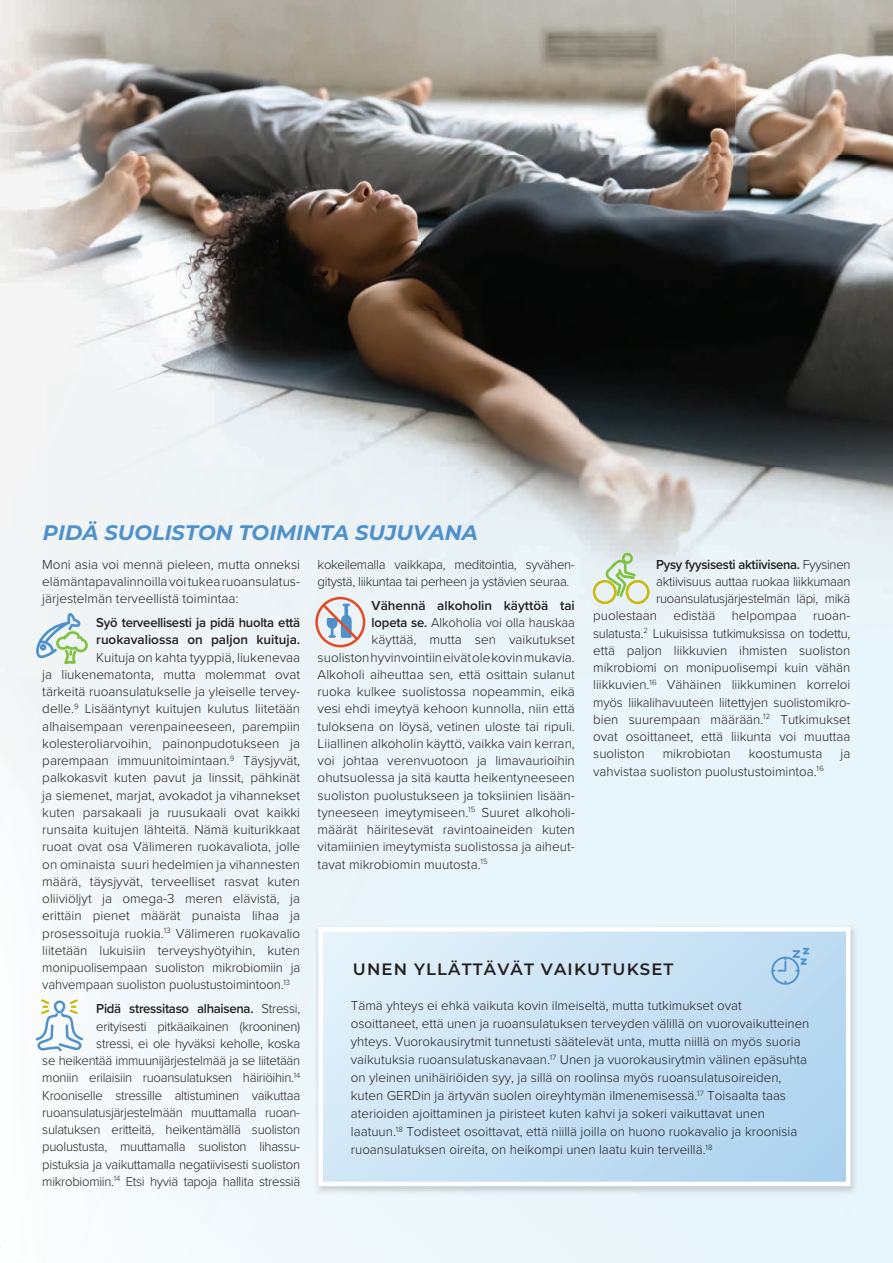
<style>
.page{position:relative;width:893px;height:1263px;background:#fff}
.page>*{position:absolute;margin:0;border:0;box-sizing:border-box;transform-origin:0 0}
.t1{font:italic 700 21px "Montserrat";color:#4f91ca}
.t2{font:600 16.5px "Montserrat";letter-spacing:.07em;color:#231f20}
.t3{font:300 13.5px/17.2px "Proxima Nova";color:#231f20;text-align:justify}
.t4{font:300 13.5px/17.2px "Proxima Nova";letter-spacing:-.02em;color:#231f20;text-align:right}
.t5{font:600 13.5px/17.2px "Proxima Nova";letter-spacing:-.02em;color:#231f20}
.t6{font:600 13.5px "Proxima Nova";letter-spacing:-.02em;color:#231f20;scale:.96 1}
.t7{font:300 13.5px "Proxima Nova";color:#231f20;scale:.96 1}
.t8{font:600 13.5px "Proxima Nova";color:#231f20}
.s1{font-weight:600}
.s2{font-weight:300}
</style>
<div class="page">
<img style="left:0;top:676px;width:893px;height:587px">
<svg style="left:845px;top:1209px;width:5px;height:7px"></svg>
<img style="left:105px;top:0;width:788px;height:156px">
<img style="left:0;top:0;width:105px;height:230px">
<img style="left:263px;top:156px;width:630px;height:520px">
<img style="left:105px;top:156px;width:158px;height:104px">
<img style="left:191px;top:260px;width:72px;height:416px">
<svg style="left:728px;top:61px;width:13px;height:11px"></svg>
<img style="left:745px;top:62px;width:46px;height:10px">
<svg style="left:792px;top:61px;width:13px;height:11px"></svg>
<img style="left:809px;top:62px;width:41px;height:8px">
<img style="left:0;top:230px;width:191px;height:446px">
<img style="left:313px;top:924px;width:545px;height:271px">
<svg style="left:318px;top:927px;width:532px;height:259px;background:#cae3f4"></svg>
<svg style="left:771px;top:948px;width:38px;height:37px"></svg>
<svg style="left:593px;top:553px;width:57px;height:51px;background:#d5e1c0"></svg>
<svg style="left:36px;top:612px;width:52px;height:52px"></svg>
<svg style="left:315px;top:597px;width:50px;height:50px;background:#d2c3c7"></svg>
<svg style="left:36px;top:999px;width:46px;height:52px"></svg>
<h1 class="t1" style="left:43px;top:518px;width:437px">PIDÄ SUOLISTON TOIMINTA SUJUVANA</h1>
<p class="t3" style="left:42px;top:555px;width:259px">Moni asia voi mennä pieleen, mutta onneksi elämäntapavalinnoilla voi tukea ruoansulatus&shy;järjestelmän terveellistä toimintaa:</p>
<p class="t5" style="left:96px;top:613px;width:205px">Syö terveellisesti ja pidä huolta että ruokavaliossa on paljon kuituja.</p>
<p class="t3" style="left:42px;top:648px;width:259px;text-indent:54px">Kuituja on kahta tyyppiä, liukenevaa ja liukenematonta, mutta molemmat ovat tärkeitä ruoansulatukselle ja yleiselle tervey&shy;delle.<sup>9</sup> Lisääntynyt kuitujen kulutus liitetään alhaisempaan verenpaineeseen, parempiin kolesteroliarvoihin, painonpudotukseen ja parempaan immuunitoimintaan.<sup>9</sup> Täysjyvät, palkokasvit kuten pavut ja linssit, pähkinät ja siemenet, marjat, avokadot ja vihannekset kuten parsakaali ja ruusukaali ovat kaikki runsaita kuitujen lähteitä. Nämä kuiturikkaat ruoat ovat osa Välimeren ruokavaliota, jolle on ominaista suuri hedelmien ja vihannesten määrä, täysjyvät, terveelliset rasvat kuten oliiviöljyt ja omega-3 meren elävistä, ja erittäin pienet määrät punaista lihaa ja prosessoituja ruokia.<sup>13</sup> Välimeren ruokavalio liitetään lukuisiin terveyshyötyihin, kuten monipuolisempaan suoliston mikrobiomiin ja vahvempaan suoliston puolustustoimintoon.<sup>13</sup></p>
<p class="t4" style="left:42px;top:999px;width:259px"><span class="s1">Pidä stressitaso alhaisena.</span> Stressi,<br>erityisesti pitkäaikainen (krooninen)<br>stressi, ei ole hyväksi keholle, koska<br>se heikentää immuunijärjestelmää ja se liitetään moniin erilaisiin ruoansulatuksen häiriöihin.<sup>14<br></sup>Krooniselle stressille altistuminen vaikuttaa ruoansulatusjärjestelmään muuttamalla ruoan&shy;sulatuksen eritteitä, heikentämällä suoliston puolustusta, muuttamalla suoliston lihassu&shy;pistuksia ja vaikuttamalla negatiivisesti suoliston mikrobiomiin.<sup>14</sup> Etsi hyviä tapoja hallita stressiä</p>
<p class="t4" style="left:318px;top:555px;width:259px;text-align:left">kokeilemalla vaikkapa, meditointia, syvähen&shy;gitystä, liikuntaa tai perheen ja ystävien seuraa.</p>
<p class="t8" style="left:372px;top:595px;width:205px">Vähennä alkoholin käyttöä tai</p>
<p class="t7" style="left:372px;top:612px;width:213px"><span class="s1">lopeta se.</span> Alkoholia voi olla hauskaa</p>
<p class="t3" style="left:372px;top:630px;width:205px">käyttää, mutta sen vaikutukset</p>
<p class="t3" style="left:318px;top:648px;width:259px">suoliston hyvinvointiin eivät ole kovin mukavia.</p>
<p class="t3" style="left:318px;top:665px;width:259px">Alkoholi aiheuttaa sen, että osittain sulanut</p>
<p class="t3" style="left:318px;top:682px;width:259px">ruoka kulkee suolistossa nopeammin, eikä</p>
<p class="t3" style="left:318px;top:699px;width:259px">vesi ehdi imeytyä kehoon kunnolla, niin että</p>
<p class="t3" style="left:318px;top:717px;width:259px">tuloksena on löysä, vetinen uloste tai ripuli.</p>
<p class="t3" style="left:318px;top:734px;width:259px">Liiallinen alkoholin käyttö, vaikka vain kerran,</p>
<p class="t3" style="left:318px;top:751px;width:259px">voi johtaa verenvuotoon ja limavaurioihin</p>
<p class="t3" style="left:318px;top:768px;width:259px">ohutsuolessa ja sitä kautta heikentyneeseen</p>
<p class="t3" style="left:318px;top:786px;width:259px">suoliston puolustukseen ja toksiinien lisään-</p>
<p class="t3" style="left:318px;top:803px;width:259px">tyneeseen imeytymiseen.<sup>15</sup> Suuret alkoholi-</p>
<p class="t3" style="left:318px;top:820px;width:259px">määrät häiritesevät ravintoaineiden kuten</p>
<p class="t3" style="left:318px;top:837px;width:259px">vitamiinien imeytymista suolistossa ja aiheut-</p>
<p class="t3" style="left:318px;top:855px;width:172px">tavat mikrobiomin muutosta.<sup>15</sup></p>
<p class="t6" style="left:656px;top:554px;width:204px">Pysy fyysisesti aktiivisena. <span class="s2">Fyysinen</span></p>
<p class="t4" style="left:656px;top:572px;width:196px">aktiivisuus auttaa ruokaa liikkumaan</p>
<p class="t4" style="left:656px;top:589px;width:196px">ruoansulatusjärjestelmän läpi, mikä</p>
<p class="t3" style="left:593px;top:606px;width:259px">puolestaan edistää helpompaa ruoan-</p>
<p class="t4" style="left:593px;top:624px;width:259px">sulatusta.<sup>2</sup> Lukuisissa tutkimuksissa on todettu,</p>
<p class="t3" style="left:593px;top:641px;width:259px">että paljon liikkuvien ihmisten suoliston</p>
<p class="t3" style="left:593px;top:658px;width:259px">mikrobiomi on monipuolisempi kuin vähän</p>
<p class="t3" style="left:593px;top:675px;width:259px">liikkuvien.<sup>16</sup> Vähäinen liikkuminen korreloi</p>
<p class="t3" style="left:593px;top:693px;width:259px">myös liikalihavuuteen liitettyjen suolistomikro-</p>
<p class="t3" style="left:593px;top:710px;width:259px">bien suurempaan määrään.<sup>12</sup> Tutkimukset</p>
<p class="t3" style="left:593px;top:727px;width:259px">ovat osoittaneet, että liikunta voi muuttaa</p>
<p class="t3" style="left:593px;top:744px;width:53px">suoliston</p>
<p class="t3" style="left:663px;top:744px;width:70px">mikrobiotan</p>
<p class="t3" style="left:749px;top:744px;width:75px">koostumusta</p>
<p class="t3" style="left:841px;top:744px;width:11px">ja</p>
<p class="t3" style="left:593px;top:762px;width:232px">vahvistaa suoliston puolustustoimintoa.<sup>16</sup></p>
<p class="t2" style="left:353px;top:957px;width:322px">UNEN YLLÄTTÄVÄT VAIKUTUKSET</p>
<p class="t3" style="left:351px;top:996px;width:460px;line-height:18px;text-align:left">Tämä yhteys ei ehkä vaikuta kovin ilmeiseltä, mutta tutkimukset ovat osoittaneet, että unen ja ruoansulatuksen terveyden välillä on vuorovaikutteinen yhteys. Vuorokausirytmit tunnetusti säätelevät unta, mutta niillä on myös suoria vaikutuksia ruoansulatuskanavaan.<sup>17</sup> Unen ja vuorokausirytmin välinen epäsuhta on yleinen unihäiriöiden syy, ja sillä on roolinsa myös ruoansulatusoireiden, kuten GERDin ja ärtyvän suolen oireyhtymän ilmenemisessä.<sup>17</sup> Toisaalta taas aterioiden ajoittaminen ja piristeet kuten kahvi ja sokeri vaikuttavat unen laatuun.<sup>18</sup> Todisteet osoittavat, että niillä joilla on huono ruokavalio ja kroonisia ruoansulatuksen oireita, on heikompi unen laatu kuin terveillä.<sup>18</sup></p>
</div>
